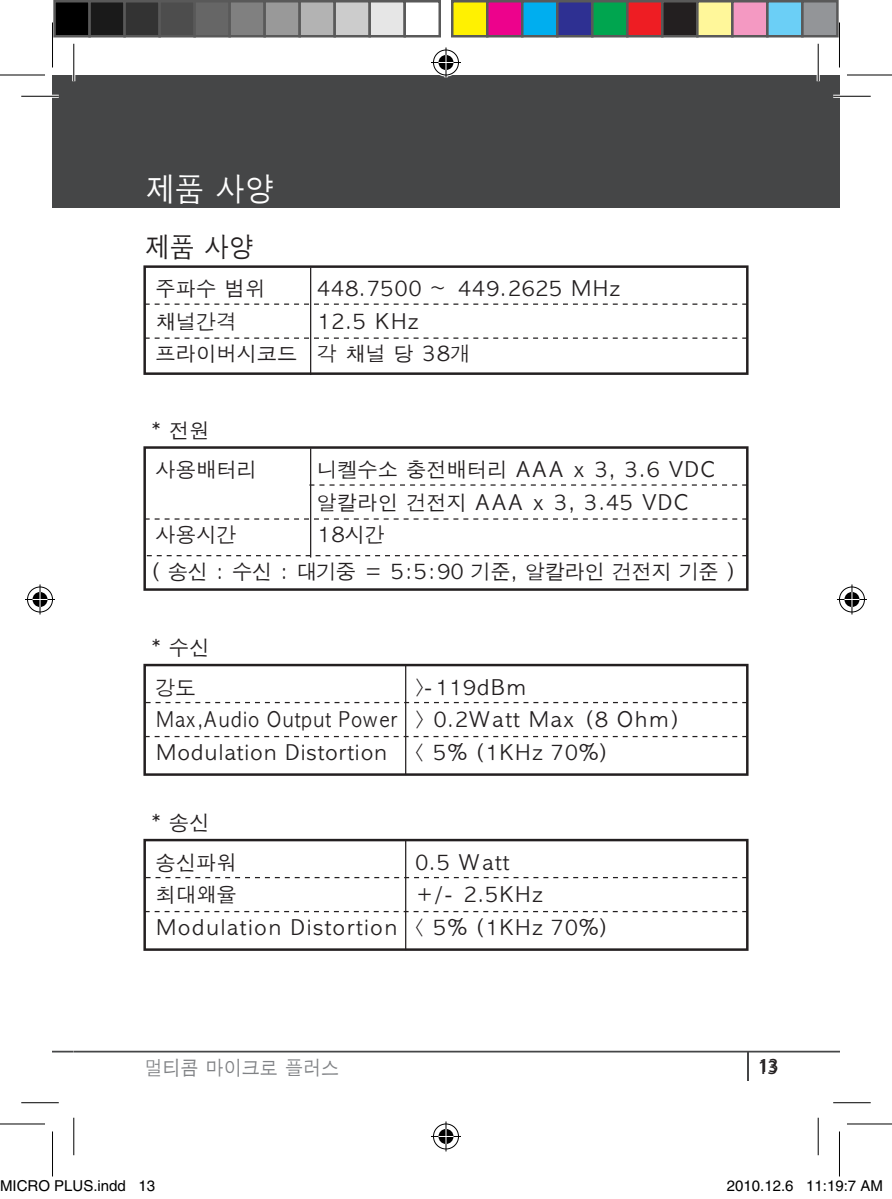
<style>
.page{position:relative;width:892px;height:1199px;background:#fff}
.page>*{position:absolute;margin:0;border:0;box-sizing:border-box;transform-origin:0 0}
.t1{font:32.5px "Apple Gothic";color:#fff;scale:.9 1}
.t2{font:27.5px "Apple Gothic";color:#231f20;scale:.9 1}
.t3{font:20.25px/32.5px "Apple Gothic";color:#231f20}
.t4{font:20.25px/32.5px "Apple Gothic";letter-spacing:-.025em;color:#231f20}
.t5{font:20px "Apple Gothic";color:#808285;scale:.9 1}
.t6{font:20px "Myriad Pro";color:#231f20}
.t7{font:15px "Helvetica";color:#000}
</style>
<div class="page">
<div style="left:52px;top:75px;width:22px;height:132px;background:#454647"></div>
<svg style="left:52px;top:1051px;width:22px;height:1px"></svg>
<hr style="left:74px;top:1051px;width:765px;height:1px;background:#454647">
<hr style="left:747px;top:1051px;width:2px;height:29px;background:#454647">
<div style="left:74px;top:75px;width:765px;height:132px;background:#454647"></div>
<div style="left:143px;top:265px;width:605px;height:110px;border:2px solid #231f20"></div>
<svg style="left:145px;top:303px;width:602px;height:2px"></svg>
<svg style="left:145px;top:337px;width:602px;height:2px"></svg>
<hr style="left:310px;top:267px;width:1px;height:108px;background:#231f20">
<div style="left:143px;top:446px;width:605px;height:145px;border:2px solid #231f20"></div>
<svg style="left:309px;top:484px;width:438px;height:2px"></svg>
<svg style="left:145px;top:518px;width:602px;height:2px"></svg>
<hr style="left:310px;top:448px;width:1px;height:109px;background:#231f20">
<svg style="left:147px;top:555px;width:600px;height:1px"></svg>
<div style="left:143px;top:664px;width:605px;height:112px;border:2px solid #231f20"></div>
<svg style="left:146px;top:702px;width:601px;height:1px"></svg>
<svg style="left:145px;top:736px;width:602px;height:1px"></svg>
<hr style="left:405px;top:666px;width:1px;height:109px;background:#231f20">
<div style="left:143px;top:839px;width:605px;height:112px;border:2px solid #231f20"></div>
<svg style="left:146px;top:877px;width:601px;height:1px"></svg>
<svg style="left:145px;top:911px;width:602px;height:1px"></svg>
<hr style="left:405px;top:841px;width:1px;height:109px;background:#231f20">
<hr style="left:21px;top:95px;width:38px;height:3px;background:#fff">
<hr style="left:833px;top:95px;width:37px;height:3px;background:#fff">
<hr style="left:72px;top:44px;width:3px;height:37px;background:#fff">
<hr style="left:816px;top:44px;width:3px;height:37px;background:#fff">
<hr style="left:21px;top:96px;width:38px;height:1px;background:#000">
<hr style="left:833px;top:96px;width:37px;height:1px;background:#000">
<hr style="left:21px;top:1102px;width:38px;height:1px;background:#000">
<hr style="left:833px;top:1102px;width:37px;height:1px;background:#000">
<hr style="left:73px;top:44px;width:1px;height:37px;background:#000">
<hr style="left:73px;top:1118px;width:1px;height:37px;background:#000">
<hr style="left:817px;top:44px;width:1px;height:37px;background:#000">
<hr style="left:817px;top:1118px;width:1px;height:37px;background:#000">
<svg style="left:0;top:74px;width:45px;height:1px"></svg>
<svg style="left:847px;top:74px;width:45px;height:1px"></svg>
<hr style="left:0;top:75px;width:45px;height:1px;background:#000">
<hr style="left:847px;top:75px;width:45px;height:1px;background:#000">
<hr style="left:0;top:1123px;width:45px;height:1px;background:#000">
<hr style="left:847px;top:1123px;width:45px;height:1px;background:#000">
<hr style="left:52px;top:22px;width:1px;height:45px;background:#000">
<hr style="left:52px;top:1131px;width:1px;height:45px;background:#000">
<hr style="left:839px;top:22px;width:1px;height:45px;background:#000">
<hr style="left:839px;top:1131px;width:1px;height:45px;background:#000">
<div style="left:432px;top:48px;width:28px;height:29px;border:3px solid #fff;border-radius:50%"></div>
<hr style="left:431px;top:61px;width:30px;height:3px;background:#fff">
<hr style="left:444px;top:48px;width:3px;height:30px;background:#fff">
<div style="left:437px;top:53px;width:18px;height:19px;border:3px solid #fff;border-radius:50%"></div>
<div style="left:433px;top:50px;width:26px;height:25px;border:1px solid #000;border-radius:50%"></div>
<hr style="left:431px;top:62px;width:30px;height:1px;background:#000">
<hr style="left:445px;top:48px;width:1px;height:30px;background:#000">
<svg style="left:438px;top:55px;width:15px;height:15px"></svg>
<div style="left:432px;top:1122px;width:28px;height:28px;border:3px solid #fff;border-radius:50%"></div>
<hr style="left:431px;top:1135px;width:30px;height:3px;background:#fff">
<hr style="left:444px;top:1121px;width:3px;height:30px;background:#fff">
<div style="left:437px;top:1127px;width:18px;height:18px;border:3px solid #fff;border-radius:50%"></div>
<div style="left:433px;top:1123px;width:26px;height:26px;border:1px solid #000;border-radius:50%"></div>
<hr style="left:431px;top:1136px;width:30px;height:1px;background:#000">
<hr style="left:445px;top:1121px;width:1px;height:30px;background:#000">
<svg style="left:438px;top:1129px;width:15px;height:15px"></svg>
<div style="left:26px;top:585px;width:28px;height:28px;border:3px solid #fff;border-radius:50%"></div>
<hr style="left:25px;top:598px;width:30px;height:3px;background:#fff">
<svg style="left:38px;top:584px;width:4px;height:30px"></svg>
<div style="left:31px;top:590px;width:18px;height:18px;border:3px solid #fff;border-radius:50%"></div>
<div style="left:27px;top:587px;width:26px;height:25px;border:1px solid #000;border-radius:50%"></div>
<hr style="left:25px;top:599px;width:30px;height:1px;background:#000">
<hr style="left:40px;top:584px;width:1px;height:30px;background:#000">
<svg style="left:33px;top:592px;width:15px;height:15px"></svg>
<div style="left:838px;top:585px;width:28px;height:28px;border:3px solid #fff;border-radius:50%"></div>
<hr style="left:837px;top:598px;width:30px;height:3px;background:#fff">
<hr style="left:850px;top:584px;width:3px;height:30px;background:#fff">
<div style="left:843px;top:590px;width:18px;height:18px;border:3px solid #fff;border-radius:50%"></div>
<div style="left:839px;top:587px;width:25px;height:25px;border:1px solid #000;border-radius:50%"></div>
<hr style="left:837px;top:599px;width:30px;height:1px;background:#000">
<hr style="left:851px;top:584px;width:1px;height:30px;background:#000">
<svg style="left:844px;top:592px;width:15px;height:15px"></svg>
<div style="left:55px;top:1px;width:35px;height:35px;background:#000"></div>
<div style="left:53px;top:0;width:38px;height:38px;border:2px solid #595959"></div>
<div style="left:90px;top:1px;width:35px;height:35px;background:#1a1a1a"></div>
<div style="left:88px;top:0;width:38px;height:38px;border:2px solid #595959"></div>
<div style="left:125px;top:1px;width:35px;height:35px;background:#333"></div>
<div style="left:123px;top:0;width:38px;height:38px;border:2px solid #595959"></div>
<div style="left:160px;top:1px;width:35px;height:35px;background:#4d4d4d"></div>
<div style="left:158px;top:0;width:38px;height:38px;border:2px solid #595959"></div>
<div style="left:195px;top:1px;width:35px;height:35px;background:#666"></div>
<div style="left:193px;top:0;width:38px;height:38px;border:2px solid #595959"></div>
<div style="left:230px;top:1px;width:35px;height:35px;background:#808080"></div>
<div style="left:228px;top:0;width:38px;height:38px;border:2px solid #595959"></div>
<div style="left:265px;top:1px;width:35px;height:35px;background:#999"></div>
<div style="left:263px;top:0;width:38px;height:38px;border:2px solid #595959"></div>
<div style="left:300px;top:1px;width:35px;height:35px;background:#b3b3b3"></div>
<div style="left:298px;top:0;width:38px;height:38px;border:2px solid #595959"></div>
<div style="left:335px;top:1px;width:35px;height:35px;background:#ccc"></div>
<div style="left:333px;top:0;width:38px;height:38px;border:2px solid #595959"></div>
<div style="left:370px;top:1px;width:35px;height:35px;background:#e6e6e6"></div>
<div style="left:368px;top:0;width:38px;height:38px;border:2px solid #595959"></div>
<div style="left:403px;top:0;width:38px;height:38px;border:2px solid #595959"></div>
<div style="left:452px;top:1px;width:35px;height:35px;background:#fff101"></div>
<div style="left:451px;top:0;width:37px;height:38px;border:2px solid #595959"></div>
<div style="left:487px;top:1px;width:35px;height:35px;background:#ed028c"></div>
<div style="left:486px;top:0;width:37px;height:38px;border:2px solid #595959"></div>
<div style="left:522px;top:1px;width:35px;height:35px;background:#00aeef"></div>
<div style="left:521px;top:0;width:37px;height:38px;border:2px solid #595959"></div>
<div style="left:557px;top:1px;width:35px;height:35px;background:#2e3092"></div>
<div style="left:556px;top:0;width:37px;height:38px;border:2px solid #595959"></div>
<div style="left:592px;top:1px;width:35px;height:35px;background:#00a54f"></div>
<div style="left:591px;top:0;width:37px;height:38px;border:2px solid #595959"></div>
<div style="left:627px;top:1px;width:35px;height:35px;background:#ee1d23"></div>
<div style="left:626px;top:0;width:37px;height:38px;border:2px solid #595959"></div>
<div style="left:662px;top:1px;width:35px;height:35px;background:#231f20"></div>
<div style="left:661px;top:0;width:37px;height:38px;border:2px solid #595959"></div>
<div style="left:697px;top:1px;width:35px;height:35px;background:#fff79a"></div>
<div style="left:696px;top:0;width:37px;height:38px;border:2px solid #595959"></div>
<div style="left:732px;top:1px;width:35px;height:35px;background:#f499c2"></div>
<div style="left:731px;top:0;width:37px;height:38px;border:2px solid #595959"></div>
<div style="left:767px;top:1px;width:35px;height:35px;background:#6bcff6"></div>
<div style="left:766px;top:0;width:37px;height:38px;border:2px solid #595959"></div>
<div style="left:802px;top:1px;width:35px;height:35px;background:#939598"></div>
<div style="left:801px;top:0;width:37px;height:38px;border:2px solid #595959"></div>
<div style="left:736px;top:1181px;width:6px;height:10px;border:1px solid #fff;border-radius:50%"></div>
<div style="left:735px;top:1180px;width:8px;height:12px;border:1px solid #fff;border-radius:50%"></div>
<div style="left:753px;top:1181px;width:6px;height:10px;border:1px solid #fff;border-radius:50%"></div>
<div style="left:752px;top:1180px;width:8px;height:12px;border:1px solid #fff;border-radius:50%"></div>
<h1 class="t1" style="left:146px;top:172px;width:144px">제품 사양</h1>
<h2 class="t2" style="left:145px;top:232px;width:123px">제품 사양</h2>
<p class="t3" style="left:156px;top:273px;width:143px">주파수 범위 채널간격 프라이버시코드</p>
<p class="t3" style="left:317px;top:273px;width:304px">448.7500 ~ 449.2625 MHz<br>12.5 KHz<br>각 채널 당 38개</p>
<p class="t3" style="left:151px;top:415px;width:60px">* 전원</p>
<p class="t3" style="left:156px;top:454px;width:103px">사용배터리</p>
<p class="t3" style="left:156px;top:519px;width:83px">사용시간</p>
<p class="t3" style="left:317px;top:454px;width:400px">니켈수소 충전배터리 AAA x 3, 3.6 VDC 알칼라인 건전지 AAA x 3, 3.45 VDC<br>18시간</p>
<p class="t4" style="left:151px;top:556px;width:587px">( 송신 : 수신 : 대기중 = 5:5:90 기준, 알칼라인 건전지 기준 )</p>
<p class="t3" style="left:151px;top:632px;width:60px">* 수신</p>
<p class="t4" style="left:156px;top:672px;width:244px">강도<br>Max,Audio Output Power<br>Modulation Distortion</p>
<p class="t3" style="left:414px;top:672px;width:267px">&gt;-119dBm<br>&gt; 0.2Watt Max (8 Ohm) &lt; 5% (1KHz 70%)</p>
<p class="t3" style="left:151px;top:807px;width:60px">* 송신</p>
<p class="t3" style="left:156px;top:847px;width:244px">송신파워<br>최대왜율<br>Modulation Distortion</p>
<p class="t3" style="left:414px;top:847px;width:195px">0.5 Watt<br>+/- 2.5KHz<br>&lt; 5% (1KHz 70%)</p>
<p class="t5" style="left:145px;top:1057px;width:218px">멀티콤 마이크로 플러스</p>
<p class="t6" style="left:757px;top:1054px;width:19px">13</p>
<p class="t7" style="left:0;top:1177px;width:157px">MICRO PLUS.indd 13</p>
<p class="t7" style="left:727px;top:1177px;width:157px">2010.12.6 11:19:7 AM</p>
</div>
